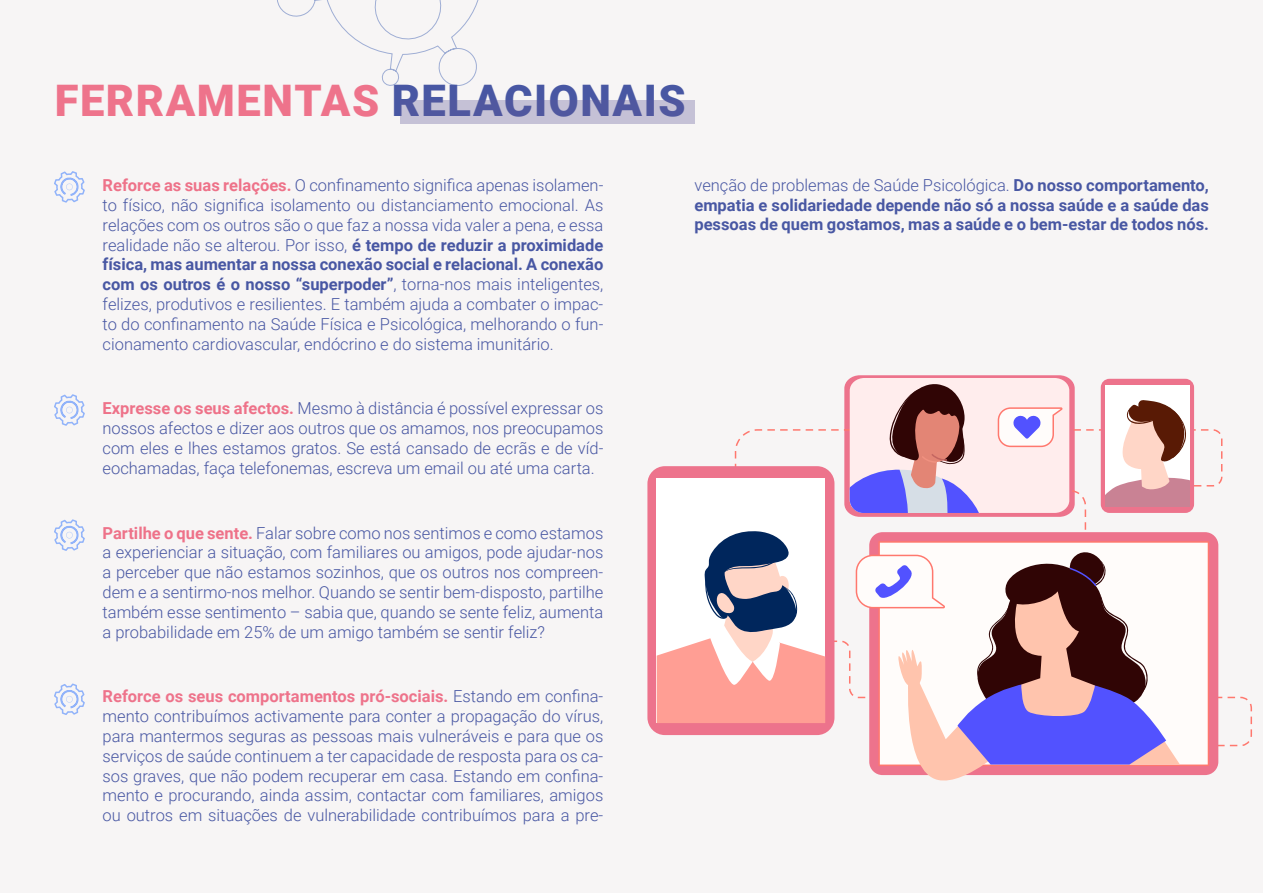
<style>
.page{position:relative;width:1263px;height:893px;background:#f7f5f5}
.page>*{position:absolute;margin:0;border:0;box-sizing:border-box;transform-origin:0 0}
.t1{font:900 43.5px "Roboto";letter-spacing:.035em;color:#ee738b}
.t2{font:300 16.5px/19.8px "Roboto";color:#4857a3;text-align:justify}
.t3{font:700 16.5px/19.8px "Roboto";color:#4857a3;text-align:justify}
.s1{color:#4857a3}
.s2{font-weight:700;color:#ee7289}
.s3{font-weight:700}
.s4{font-weight:700;color:#ee738b}
.s5{font-weight:300}
</style>
<div class="page">
<svg style="left:277px;top:0;width:202px;height:86px"></svg>
<svg style="left:54px;top:171px;width:31px;height:32px"></svg>
<svg style="left:54px;top:394px;width:31px;height:32px"></svg>
<svg style="left:54px;top:519px;width:31px;height:32px"></svg>
<svg style="left:54px;top:683px;width:31px;height:32px"></svg>
<div style="left:400px;top:100px;width:294px;height:24px;background:#c5c1d6"></div>
<div style="left:647px;top:466px;width:187px;height:269px;background:#ed738c;border-radius:17px"></div>
<svg style="left:657px;top:375px;width:565px;height:406px"></svg>
<h1 class="t1" style="left:55px;top:70px;width:632px">FERRAMENTAS <span class="s1">RELACIONAIS</span></h1>
<p class="t2" style="left:103px;top:175px;width:502px"><span class="s2">Reforce as suas relações.</span> O confinamento significa apenas isolamen&shy;to físico, não significa isolamento ou distanciamento emocional. As relações com os outros são o que faz a nossa vida valer a pena, e essa realidade não se alterou. Por isso, <span class="s3">é tempo de reduzir a proximidade física, mas aumentar a nossa conexão social e relacional. A conexão com os outros é o nosso “superpoder”</span>, torna-nos mais inteligentes, felizes, produtivos e resilientes. E também ajuda a combater o impac&shy;to do confinamento na Saúde Física e Psicológica, melhorando o fun&shy;cionamento cardiovascular, endócrino e do sistema imunitário.</p>
<p class="t2" style="left:103px;top:398px;width:502px"><span class="s2">Expresse os seus afectos.</span> Mesmo à distância é possível expressar os nossos afectos e dizer aos outros que os amamos, nos preocupamos com eles e lhes estamos gratos. Se está cansado de ecrãs e de víd&shy;eochamadas, faça telefonemas, escreva um email ou até uma carta.</p>
<p class="t2" style="left:103px;top:522px;width:502px"><span class="s2">Partilhe o que sente.</span> Falar sobre como nos sentimos e como estamos a experienciar a situação, com familiares ou amigos, pode ajudar-nos a perceber que não estamos sozinhos, que os outros nos compreen&shy;dem e a sentirmo-nos melhor. Quando se sentir bem-disposto, partilhe também esse sentimento – sabia que, quando se sente feliz, aumenta a probabilidade em 25% de um amigo também se sentir feliz?</p>
<p class="t2" style="left:103px;top:686px;width:502px"><span class="s4">Reforce os seus comportamentos pró-sociais.</span> Estando em confina&shy;mento contribuímos activamente para conter a propagação do vírus, para mantermos seguras as pessoas mais vulneráveis e para que os serviços de saúde continuem a ter capacidade de resposta para os ca&shy;sos graves, que não podem recuperar em casa. Estando em confina&shy;mento e procurando, ainda assim, contactar com familiares, amigos ou outros em situações de vulnerabilidade contribuímos para a pre-</p>
<p class="t3" style="left:694px;top:174px;width:516px"><span class="s5">venção de problemas de Saúde Psicológica.</span> Do nosso comportamento, empatia e solidariedade depende não só a nossa saúde e a saúde das pessoas de quem gostamos, mas a saúde e o bem-estar de todos nós.</p>
</div>
